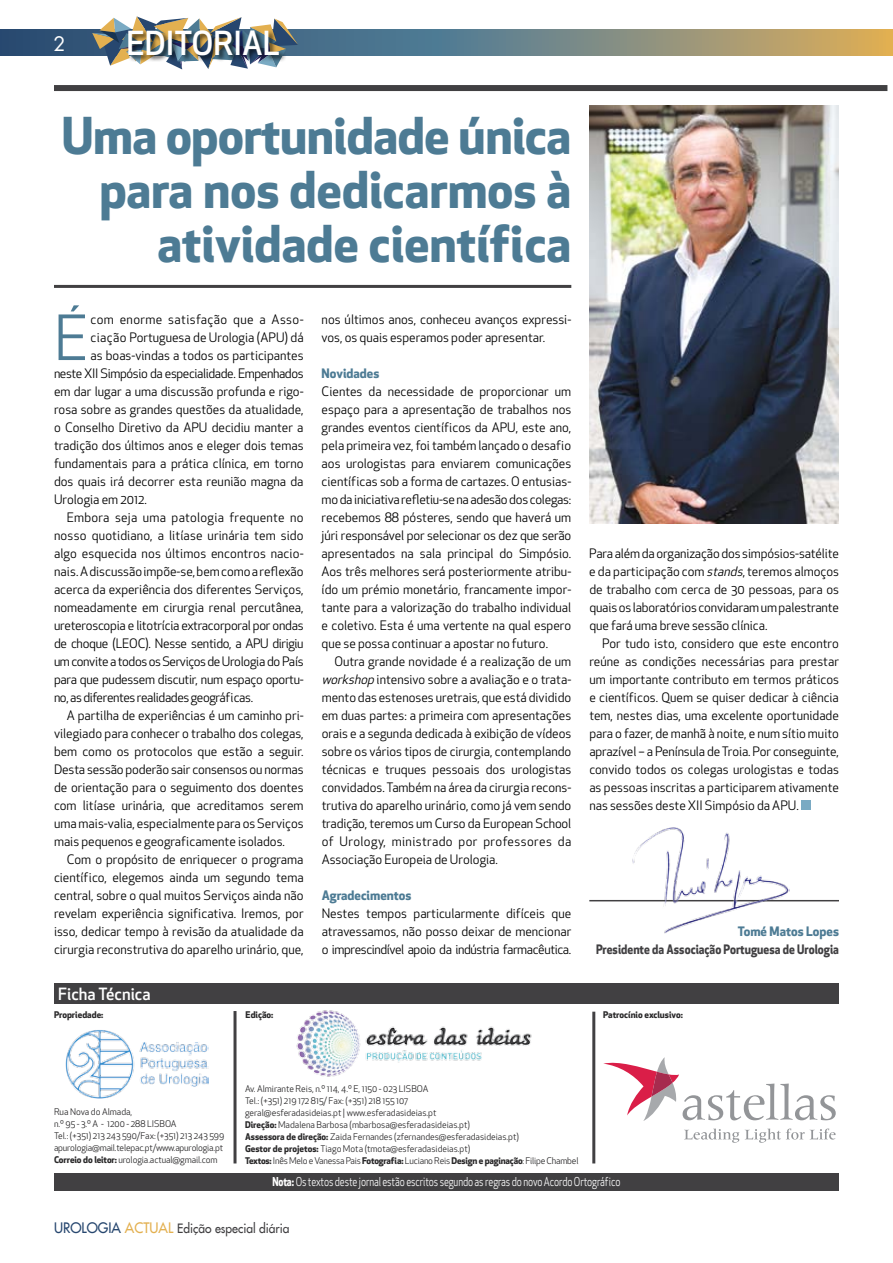
<style>
.page{position:relative;width:893px;height:1263px;background:#fff}
.page>*{position:absolute;margin:0;border:0;box-sizing:border-box;transform-origin:0 0}
.t1{font:60.75px "Apex New";color:#4d7b94}
.t2{font:700 49.65px/54px "Apex New";color:#4d7b94;text-align:right}
.t3{font:500 32.4px "Apex New";color:#fff}
.t4{font:19.5px "Futura LT";color:#fff}
.t5{font:500 16.5px "Apex New";color:#fff}
.t6{font:12.75px/18px "Apex New";color:#000;text-align:justify}
.t7{font:12.75px "Apex New";letter-spacing:-.02em;color:#000}
.t8{font:12.75px "Apex New";letter-spacing:-.03em;color:#000}
.t9{font:700 12.75px "Apex New";color:#414042;scale:.9 1}
.t10{font:700 12.75px "Apex New";color:#4d7b94}
.t11{font:12.75px "Apex New";letter-spacing:.02em;color:#000}
.t12{font:12.75px "Apex New";letter-spacing:.03em;color:#000}
.t13{font:12.6px "Futura LT";color:#414042;scale:.95 1}
.t14{font:12px "Apex New";letter-spacing:-.01em;color:#fff;scale:.8 1}
.t15{font:9px/12px "Apex New";color:#292829}
.t16{font:700 9px "Apex New";color:#292829}
.s1{font-style:italic}
.s2{font-weight:700}
.s3{font-size:14.1px;color:#27476f}
.s4{font-size:14.1px;color:#e3b050}
</style>
<div class="page">
<div style="left:54px;top:1173px;width:785px;height:18px;background:#414042"></div>
<div style="left:54px;top:983px;width:785px;height:21px;background:#414042"></div>
<img style="left:65px;top:1030px;width:143px;height:68px">
<hr style="left:234px;top:1011px;width:3px;height:152px;background:#414042">
<hr style="left:592px;top:1012px;width:3px;height:151px;background:#414042">
<div style="left:54px;top:85px;width:833px;height:6px;background:#414042"></div>
<hr style="left:54px;top:285px;width:517px;height:3px;background:#414042">
<div style="left:801px;top:801px;width:9px;height:9px;background:#7aaac3"></div>
<img style="left:589px;top:105px;width:250px;height:418px">
<svg style="left:684px;top:1128px;width:55px;height:15px"></svg>
<svg style="left:745px;top:1128px;width:91px;height:15px"></svg>
<svg style="left:603px;top:1057px;width:233px;height:64px"></svg>
<img style="left:296px;top:1010px;width:236px;height:67px">
<hr style="left:589px;top:900px;width:250px;height:1px;background:#414042">
<img style="left:630px;top:827px;width:160px;height:107px">
<svg style="left:0;top:30px;width:893px;height:25px;background:#78847d"></svg>
<svg style="left:92px;top:16px;width:206px;height:53px"></svg>
<div style="left:127px;top:29px;width:160px;height:34px;background:#000;opacity:.75"></div>
<h3 class="t4" style="left:54px;top:31px;width:14px">2</h3>
<h3 class="t3" style="left:126px;top:22px;width:155px">Editorial</h3>
<h2 class="t2" style="left:62px;top:106px;width:511px">Uma oportunidade única para nos dedicarmos à atividade científica</h2>
<h1 class="t1" style="left:54px;top:300px;width:36px">É</h1>
<p class="t12" style="left:90px;top:311px;width:215px">com enorme satisfação que a Asso-</p>
<p class="t6" style="left:90px;top:328px;width:215px">ciação Portuguesa de Urologia (APU) dá</p>
<p class="t6" style="left:90px;top:346px;width:215px">as boas-vindas a todos os participantes</p>
<p class="t8" style="left:54px;top:365px;width:251px">neste XII Simpósio da especialidade. Empenhados</p>
<p class="t6" style="left:54px;top:382px;width:251px">em dar lugar a uma discussão profunda e rigo-</p>
<p class="t6" style="left:54px;top:400px;width:251px">rosa sobre as grandes questões da atualidade,</p>
<p class="t6" style="left:54px;top:418px;width:251px">o Conselho Diretivo da APU decidiu manter a</p>
<p class="t6" style="left:54px;top:436px;width:251px">tradição dos últimos anos e eleger dois temas</p>
<p class="t6" style="left:54px;top:454px;width:251px">fundamentais para a prática clínica, em torno</p>
<p class="t6" style="left:54px;top:472px;width:251px">dos quais irá decorrer esta reunião magna da</p>
<p class="t6" style="left:54px;top:490px;width:95px">Urologia em 2012.</p>
<p class="t11" style="left:67px;top:509px;width:238px">Embora seja uma patologia frequente no</p>
<p class="t6" style="left:54px;top:526px;width:251px">nosso quotidiano, a litíase urinária tem sido</p>
<p class="t6" style="left:54px;top:544px;width:251px">algo esquecida nos últimos encontros nacio-</p>
<p class="t6" style="left:54px;top:562px;width:251px">nais. A discussão impõe-se, bem como a reflexão</p>
<p class="t6" style="left:54px;top:580px;width:251px">acerca da experiência dos diferentes Serviços,</p>
<p class="t6" style="left:54px;top:598px;width:251px">nomeadamente em cirurgia renal percutânea,</p>
<p class="t7" style="left:54px;top:617px;width:251px">ureteroscopia e litotrícia extracorporal por ondas</p>
<p class="t7" style="left:54px;top:635px;width:251px">de choque (LEOC). Nesse sentido, a APU dirigiu</p>
<p class="t8" style="left:54px;top:653px;width:251px">um convite a todos os Serviços de Urologia do País</p>
<p class="t7" style="left:54px;top:671px;width:251px">para que pudessem discutir, num espaço oportu-</p>
<p class="t8" style="left:54px;top:689px;width:201px">no, as diferentes realidades geográficas.</p>
<p class="t6" style="left:67px;top:706px;width:238px">A partilha de experiências é um caminho pri-</p>
<p class="t6" style="left:54px;top:724px;width:251px">vilegiado para conhecer o trabalho dos colegas,</p>
<p class="t6" style="left:54px;top:742px;width:251px">bem como os protocolos que estão a seguir.</p>
<p class="t6" style="left:54px;top:760px;width:251px">Desta sessão poderão sair consensos ou normas</p>
<p class="t6" style="left:54px;top:778px;width:251px">de orientação para o seguimento dos doentes</p>
<p class="t6" style="left:54px;top:796px;width:251px">com litíase urinária, que acreditamos serem</p>
<p class="t6" style="left:54px;top:814px;width:251px">uma mais-valia, especialmente para os Serviços</p>
<p class="t6" style="left:54px;top:832px;width:233px">mais pequenos e geograficamente isolados.</p>
<p class="t6" style="left:67px;top:850px;width:238px">Com o propósito de enriquecer o programa</p>
<p class="t6" style="left:54px;top:868px;width:251px">científico, elegemos ainda um segundo tema</p>
<p class="t6" style="left:54px;top:886px;width:251px">central, sobre o qual muitos Serviços ainda não</p>
<p class="t6" style="left:54px;top:904px;width:251px">revelam experiência significativa. Iremos, por</p>
<p class="t6" style="left:54px;top:922px;width:251px">isso, dedicar tempo à revisão da atualidade da</p>
<p class="t6" style="left:54px;top:940px;width:251px">cirurgia reconstrutiva do aparelho urinário, que,</p>
<p class="t5" style="left:58px;top:983px;width:94px">Ficha Técnica</p>
<p class="t6" style="left:322px;top:310px;width:251px">nos últimos anos, conheceu avanços expressi&shy;vos, os quais esperamos poder apresentar.</p>
<p class="t10" style="left:322px;top:364px;width:59px">Novidades</p>
<p class="t6" style="left:322px;top:382px;width:251px">Cientes da necessidade de proporcionar um espaço para a apresentação de trabalhos nos grandes eventos científicos da APU, este ano, pela primeira vez, foi também lançado o desafio aos urologistas para enviarem comunicações científicas sob a forma de cartazes. O entusias&shy;mo da iniciativa refletiu-se na adesão dos colegas: recebemos 88 pósteres, sendo que haverá um júri responsável por selecionar os dez que serão apresentados na sala principal do Simpósio.<br>Aos três melhores será posteriormente atribu&shy;ído um prémio monetário, francamente impor&shy;tante para a valorização do trabalho individual e coletivo. Esta é uma vertente na qual espero que se possa continuar a apostar no futuro.</p>
<p class="t6" style="left:322px;top:653px;width:251px;text-indent:13px">Outra grande novidade é a realização de um <span class="s1">workshop</span> intensivo sobre a avaliação e o trata&shy;mento das estenoses uretrais, que está dividido em duas partes: a primeira com apresentações orais e a segunda dedicada à exibição de vídeos sobre os vários tipos de cirurgia, contemplando técnicas e truques pessoais dos urologistas convidados. Também na área da cirurgia recons&shy;trutiva do aparelho urinário, como já vem sendo tradição, teremos um Curso da European School of Urology, ministrado por professores da Associação Europeia de Urologia.</p>
<p class="t10" style="left:322px;top:886px;width:91px">Agradecimentos</p>
<p class="t6" style="left:322px;top:904px;width:251px">Nestes tempos particularmente difíceis que atravessamos, não posso deixar de mencionar o imprescindível apoio da indústria farmacêutica.</p>
<p class="t6" style="left:589px;top:544px;width:251px">Para além da organização dos simpósios-satélite e da participação com <span class="s1">stands</span>, teremos almoços de trabalho com cerca de 30 pessoas, para os quais os laboratórios convidaram um palestrante que fará uma breve sessão clínica.</p>
<p class="t6" style="left:589px;top:634px;width:251px;text-indent:13px">Por tudo isto, considero que este encontro reúne as condições necessárias para prestar um importante contributo em termos práticos e científicos. Quem se quiser dedicar à ciência tem, nestes dias, uma excelente oportunidade para o fazer, de manhã à noite, e num sítio muito aprazível – a Península de Troia. Por conseguinte, convido todos os colegas urologistas e todas as pessoas inscritas a participarem ativamente nas sessões deste XII Simpósio da APU.</p>
<p class="t10" style="left:738px;top:922px;width:103px">Tomé Matos Lopes</p>
<p class="t9" style="left:596px;top:940px;width:271px">Presidente da Associação Portuguesa de Urologia</p>
<p class="t16" style="left:54px;top:1008px;width:51px">Propriedade:</p>
<p class="t16" style="left:246px;top:1008px;width:29px">Edição:</p>
<p class="t16" style="left:603px;top:1008px;width:81px">Patrocínio exclusivo:</p>
<p class="t15" style="left:54px;top:1106px;width:172px">Rua Nova do Almada,<br>n.º 95 - 3.º A - 1200 - 288 LISBOA<br>Tel.: (+351) 213 243 590/Fax: (+351) 213 243 599 apurologia@mail.telepac.pt/www.apurologia.pt <span class="s2">Correio do leitor:</span> urologia.actual@gmail.com</p>
<p class="t15" style="left:245px;top:1082px;width:335px">Av. Almirante Reis, n.º 114, 4.º E, 1150 - 023 LISBOA<br>Tel.: (+351) 219 172 815/ Fax: (+351) 218 155 107<br>geral@esferadasideias.pt | www.esferadasideias.pt<br><span class="s2">Direção:</span> Madalena Barbosa (mbarbosa@esferadasideias.pt)<br><span class="s2">Assessora de direção:</span> Zaida Fernandes (zfernandes@esferadasideias.pt)<br><span class="s2">Gestor de projetos:</span> Tiago Mota (tmota@esferadasideias.pt)<br><span class="s2">Textos:</span> Inês Melo e Vanessa Pais <span class="s2">Fotografia:</span> Luciano Reis <span class="s2">Design e paginação</span>: Filipe Chambel</p>
<p class="t14" style="left:272px;top:1174px;width:437px"><span class="s2">Nota:</span> Os textos deste jornal estão escritos segundo as regras do novo Acordo Ortográfico</p>
<p class="t13" style="left:54px;top:1220px;width:249px"><span class="s3">UROLOGIA</span> <span class="s4">AcTUAL</span> Edição especial diária</p>
</div>
